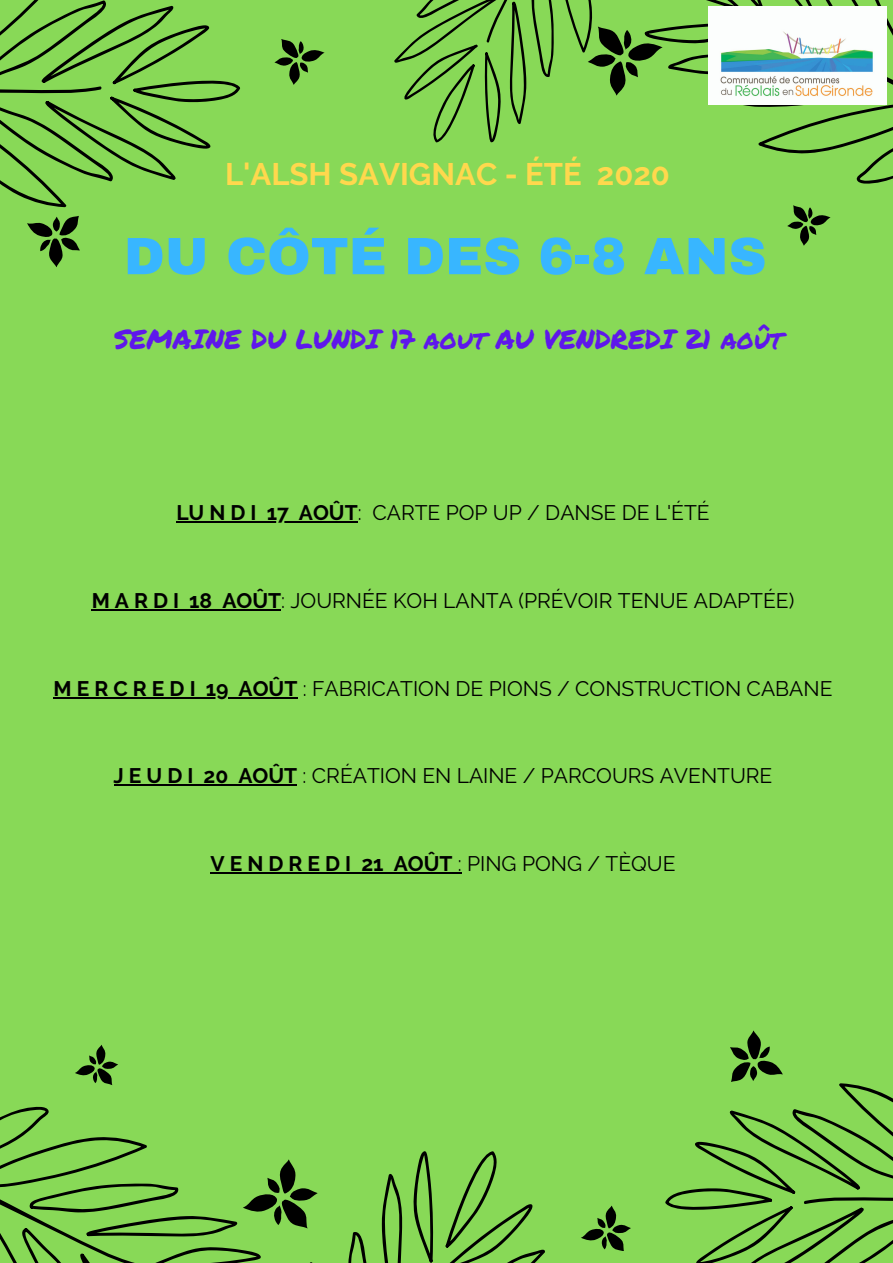
<style>
.page{position:relative;width:893px;height:1263px;background:#88d957}
.page>*{position:absolute;margin:0;border:0;box-sizing:border-box;transform-origin:0 0}
.t1{font:900 52.57px "Archivo";color:#38b6ff}
.t2{font:700 31.05px "Raleway";color:#ffd84d}
.t3{font:27px "Permanent Marker";color:#5e17eb}
.t4{font:21px "Raleway";color:#000}
.s1{font-weight:700}
</style>
<div class="page">
<svg style="left:274px;top:40px;width:50px;height:45px"></svg>
<svg style="left:394px;top:0;width:499px;height:246px"></svg>
<svg style="left:0;top:0;width:241px;height:267px"></svg>
<svg style="left:581px;top:1206px;width:50px;height:45px"></svg>
<svg style="left:0;top:1045px;width:545px;height:218px"></svg>
<svg style="left:665px;top:1030px;width:228px;height:233px"></svg>
<hr style="left:176px;top:521px;width:81px;height:2px;background:#000">
<svg style="left:257px;top:521px;width:10px;height:2px"></svg>
<hr style="left:267px;top:521px;width:22px;height:2px;background:#000">
<svg style="left:289px;top:521px;width:10px;height:2px"></svg>
<hr style="left:299px;top:521px;width:59px;height:2px;background:#000">
<hr style="left:92px;top:609px;width:87px;height:2px;background:#000">
<svg style="left:179px;top:609px;width:10px;height:2px"></svg>
<hr style="left:189px;top:609px;width:23px;height:2px;background:#000">
<svg style="left:212px;top:609px;width:10px;height:2px"></svg>
<hr style="left:222px;top:609px;width:59px;height:2px;background:#000">
<hr style="left:54px;top:697px;width:142px;height:1px;background:#000">
<svg style="left:196px;top:697px;width:43px;height:1px"></svg>
<hr style="left:239px;top:697px;width:58px;height:1px;background:#000">
<hr style="left:114px;top:784px;width:79px;height:2px;background:#000">
<svg style="left:193px;top:784px;width:11px;height:2px"></svg>
<hr style="left:204px;top:784px;width:24px;height:2px;background:#000">
<svg style="left:228px;top:784px;width:10px;height:2px"></svg>
<hr style="left:238px;top:784px;width:59px;height:2px;background:#000">
<hr style="left:210px;top:872px;width:141px;height:2px;background:#000">
<svg style="left:351px;top:872px;width:10px;height:2px"></svg>
<hr style="left:361px;top:872px;width:22px;height:2px;background:#000">
<svg style="left:383px;top:872px;width:11px;height:2px"></svg>
<hr style="left:394px;top:872px;width:58px;height:2px;background:#000">
<svg style="left:452px;top:872px;width:10px;height:2px"></svg>
<img style="left:709px;top:6px;width:177px;height:98px">
<h2 class="t2" style="left:225px;top:156px;width:446px">L'ALSH SAVIGNAC - ÉTÉ 2020</h2>
<h1 class="t1" style="left:124px;top:228px;width:644px">DU CÔTÉ DES 6-8 ANS</h1>
<p class="t3" style="left:114px;top:319px;width:670px">SEMAINE DU LUNDI 17 aout AU VENDREDI 21 août</p>
<p class="t4" style="left:176px;top:500px;width:535px"><span class="s1">LU N D I 17 AOÛT</span>: CARTE POP UP / DANSE DE L'ÉTÉ</p>
<p class="t4" style="left:92px;top:588px;width:704px"><span class="s1">M A R D I 18 AOÛT</span>: JOURNÉE KOH LANTA (PRÉVOIR TENUE ADAPTÉE)</p>
<p class="t4" style="left:54px;top:676px;width:780px"><span class="s1">M E R C R E D I 19 AOÛT</span> : FABRICATION DE PIONS / CONSTRUCTION CABANE</p>
<p class="t4" style="left:114px;top:764px;width:660px"><span class="s1">J E U D I 20 AOÛT</span> : CRÉATION EN LAINE / PARCOURS AVENTURE</p>
<p class="t4" style="left:210px;top:851px;width:466px"><span class="s1">V E N D R E D I 21 AOÛT</span> : PING PONG / TÈQUE</p>
</div>
